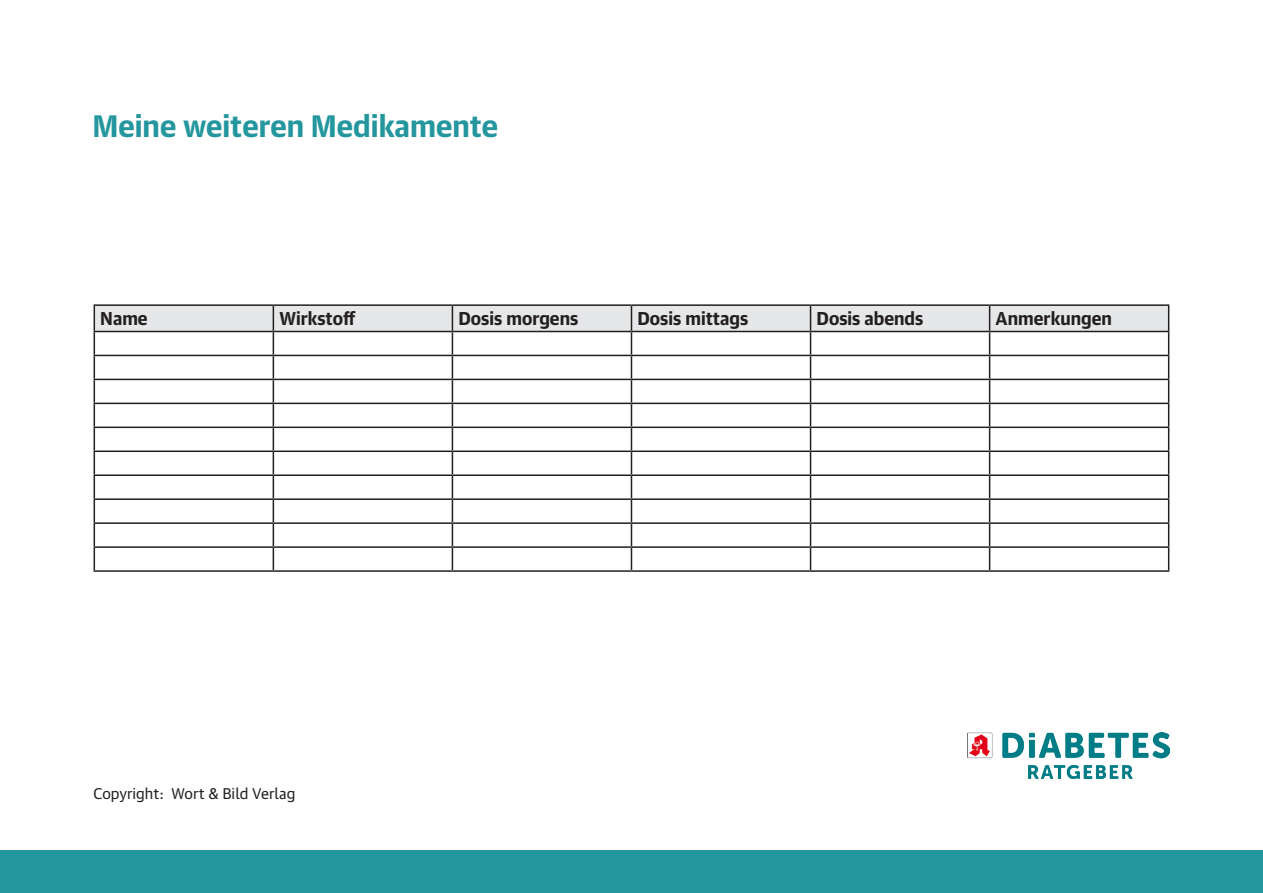
<style>
.page{position:relative;width:1263px;height:893px;background:#fff}
.page>*{position:absolute;margin:0;border:0;box-sizing:border-box;transform-origin:0 0}
.t1{font:700 30px "Guardian Text Sans";color:#23969e}
.t2{font:700 18px "Guardian Text Sans";color:#231f20}
.t3{font:15px "Guardian Text Sans";color:#231f20}
</style>
<div class="page">
<div style="left:0;top:850px;width:1263px;height:43px;background:#23969e"></div>
<img style="left:968px;top:732px;width:201px;height:47px">
<hr style="left:94px;top:304px;width:179px;height:2px;background:#231f20">
<hr style="left:273px;top:304px;width:179px;height:2px;background:#231f20">
<hr style="left:452px;top:304px;width:179px;height:2px;background:#231f20">
<hr style="left:631px;top:304px;width:179px;height:2px;background:#231f20">
<hr style="left:810px;top:304px;width:180px;height:2px;background:#231f20">
<hr style="left:989px;top:304px;width:180px;height:2px;background:#231f20">
<svg style="left:94px;top:305px;width:1075px;height:265px"></svg>
<hr style="left:94px;top:570px;width:179px;height:2px;background:#231f20">
<hr style="left:273px;top:570px;width:179px;height:2px;background:#231f20">
<hr style="left:452px;top:570px;width:179px;height:2px;background:#231f20">
<hr style="left:631px;top:570px;width:179px;height:2px;background:#231f20">
<hr style="left:810px;top:570px;width:180px;height:2px;background:#231f20">
<hr style="left:989px;top:570px;width:180px;height:2px;background:#231f20">
<p class="t1" style="left:92px;top:101px;width:407px">Meine weiteren Medikamente</p>
<p class="t2" style="left:100px;top:304px;width:49px">Name</p>
<p class="t2" style="left:279px;top:304px;width:78px">Wirkstoff</p>
<p class="t2" style="left:458px;top:304px;width:121px">Dosis morgens</p>
<p class="t2" style="left:637px;top:304px;width:112px">Dosis mittags</p>
<p class="t2" style="left:816px;top:304px;width:108px">Dosis abends</p>
<p class="t2" style="left:995px;top:304px;width:118px">Anmerkungen</p>
<p class="t3" style="left:94px;top:782px;width:203px">Copyright: Wort &amp; Bild Verlag</p>
</div>
